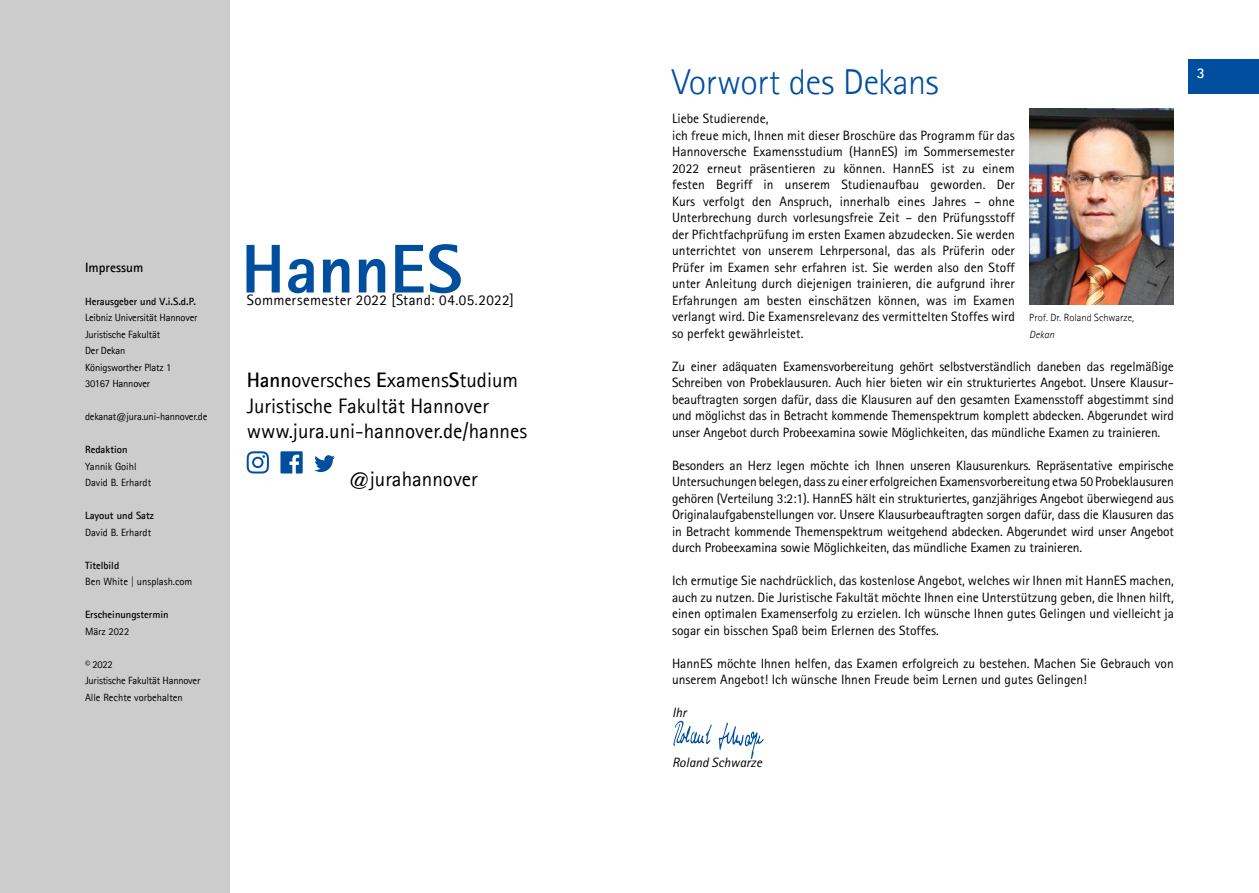
<style>
.page{position:relative;width:1259px;height:893px;background:#fff}
.page>*{position:absolute;margin:0;border:0;box-sizing:border-box;transform-origin:0 0}
.t1{font:800 69px "Agfa Rotis Sans Serif";color:#004f9f}
.t2{font:300 36px "Agfa Rotis Sans Serif";letter-spacing:-.015em;color:#004f9f}
.t3{font:21px/25.2px "Agfa Rotis Sans Serif";color:#000}
.t4{font:15px "Agfa Rotis Sans Serif";letter-spacing:.02em;color:#000}
.t5{font:700 15px "Agfa Rotis Sans Serif";color:#fff}
.t6{font:13.5px/16.5px "Rotis Sans Serif Std";letter-spacing:.005em;color:#000;text-align:justify}
.t7{font:italic 13.5px "Rotis Sans Serif Std";color:#000}
.t8{font:700 13.5px "Agfa Rotis Sans Serif";color:#000}
.t9{font:10.5px/16.5px "Agfa Rotis Sans Serif";letter-spacing:-.02em;color:#000}
.t10{font:700 10.5px "Agfa Rotis Sans Serif";color:#000}
.t11{font:10.5px/16.5px "Agfa Rotis Sans Serif";color:#000}
.t12{font:300 10.5px "Agfa Rotis Sans Serif";color:#000}
.t13{font:italic 300 10.5px "Agfa Rotis Sans Serif";color:#000}
.s1{font-weight:700}
</style>
<div class="page">
<svg style="left:280px;top:451px;width:23px;height:22px"></svg>
<svg style="left:314px;top:455px;width:21px;height:17px"></svg>
<svg style="left:247px;top:451px;width:22px;height:22px"></svg>
<div style="left:0;top:0;width:230px;height:893px;background:#ccc"></div>
<div style="left:1188px;top:60px;width:71px;height:34px;background:#004f9f"></div>
<img style="left:1029px;top:109px;width:145px;height:196px">
<svg style="left:673px;top:720px;width:39px;height:26px"></svg>
<svg style="left:718px;top:722px;width:45px;height:37px"></svg>
<p class="t8" style="left:85px;top:259px;width:60px">Impressum</p>
<p class="t10" style="left:85px;top:295px;width:112px">Herausgeber und V.i.S.d.P.</p>
<p class="t9" style="left:85px;top:309px;width:114px">Leibniz Universität Hannover<br>Juristische Fakultät<br>Der Dekan<br>Königsworther Platz 1<br>30167 Hannover</p>
<p class="t9" style="left:85px;top:408px;width:124px">dekanat@jura.uni-hannover.de</p>
<p class="t10" style="left:85px;top:443px;width:44px">Redaktion</p>
<p class="t11" style="left:85px;top:458px;width:68px">Yannik Goihl<br>David B. Erhardt</p>
<p class="t10" style="left:85px;top:509px;width:70px">Layout und Satz</p>
<p class="t11" style="left:85px;top:524px;width:68px">David B. Erhardt</p>
<p class="t10" style="left:85px;top:559px;width:36px">Titelbild</p>
<p class="t11" style="left:85px;top:573px;width:109px">Ben White | unsplash.com</p>
<p class="t10" style="left:85px;top:608px;width:85px">Erscheinungstermin</p>
<p class="t11" style="left:85px;top:623px;width:46px">März 2022</p>
<p class="t9" style="left:85px;top:656px;width:117px">© 2022<br>Juristische Fakultät Hannover<br>Alle Rechte vorbehalten</p>
<h1 class="t1" style="left:241px;top:225px;width:223px">HannES</h1>
<p class="t4" style="left:247px;top:291px;width:269px">Sommersemester 2022 [Stand: 04.05.2022]</p>
<h3 class="t3" style="left:247px;top:367px;width:282px"><span class="s1">Hann</span>oversches <span class="s1">E</span>xamens<span class="s1">S</span>tudium<br>Juristische Fakultät Hannover www.jura.uni-hannover.de/hannes</h3>
<h3 class="t3" style="left:349px;top:466px;width:131px">@jurahannover</h3>
<h2 class="t2" style="left:672px;top:62px;width:268px">Vorwort des Dekans</h2>
<p class="t6" style="left:672px;top:111px;width:344px;text-align:left">Liebe Studierende,<br>ich freue mich, Ihnen mit dieser Broschüre das Programm für das Hannoversche Examensstudium (HannES) im Sommersemester 2022 erneut präsentieren zu können. HannES ist zu einem festen Begriff in unserem Studienaufbau geworden. Der Kurs verfolgt den Anspruch, innerhalb eines Jahres – ohne Unterbrechung durch vorlesungsfreie Zeit – den Prüfungsstoff der Pfichtfachprüfung im ersten Examen abzudecken. Sie werden unterrichtet von unserem Lehrpersonal, das als Prüferin oder Prüfer im Examen sehr erfahren ist. Sie werden also den Stoff unter Anleitung durch diejenigen trainieren, die aufgrund ihrer Erfahrungen am besten einschätzen können, was im Examen verlangt wird. Die Examensrelevanz des vermittelten Stoffes wird so perfekt gewährleistet.</p>
<p class="t12" style="left:1029px;top:312px;width:106px">Prof. Dr. Roland Schwarze,</p>
<p class="t13" style="left:1029px;top:328px;width:27px">Dekan</p>
<p class="t6" style="left:672px;top:358px;width:503px">Zu einer adäquaten Examensvorbereitung gehört selbstverständlich daneben das regelmäßige Schreiben von Probeklausuren. Auch hier bieten wir ein strukturiertes Angebot. Unsere Klausur&shy;beauftragten sorgen dafür, dass die Klausuren auf den gesamten Examensstoff abgestimmt sind und möglichst das in Betracht kommende Themenspektrum komplett abdecken. Abgerundet wird unser Angebot durch Probeexamina sowie Möglichkeiten, das mündliche Examen zu trainieren.</p>
<p class="t6" style="left:672px;top:457px;width:503px">Besonders an Herz legen möchte ich Ihnen unseren Klausurenkurs. Repräsentative empirische Untersuchungen belegen, dass zu einer erfolgreichen Examensvorbereitung etwa 50 Probeklausuren gehören (Verteilung 3:2:1). HannES hält ein strukturiertes, ganzjähriges Angebot überwiegend aus Originalaufgabenstellungen vor. Unsere Klausurbeauftragten sorgen dafür, dass die Klausuren das in Betracht kommende Themenspektrum weitgehend abdecken. Abgerundet wird unser Angebot durch Probeexamina sowie Möglichkeiten, das mündliche Examen zu trainieren.</p>
<p class="t6" style="left:672px;top:573px;width:503px">Ich ermutige Sie nachdrücklich, das kostenlose Angebot, welches wir Ihnen mit HannES machen, auch zu nutzen. Die Juristische Fakultät möchte Ihnen eine Unterstützung geben, die Ihnen hilft, einen optimalen Examenserfolg zu erzielen. Ich wünsche Ihnen gutes Gelingen und vielleicht ja sogar ein bisschen Spaß beim Erlernen des Stoffes.</p>
<p class="t6" style="left:672px;top:655px;width:503px">HannES möchte Ihnen helfen, das Examen erfolgreich zu bestehen. Machen Sie Gebrauch von unserem Angebot! Ich wünsche Ihnen Freude beim Lernen und gutes Gelingen!</p>
<p class="t7" style="left:672px;top:705px;width:16px">Ihr</p>
<p class="t7" style="left:672px;top:754px;width:91px">Roland Schwarze</p>
<p class="t5" style="left:1197px;top:64px;width:10px">3</p>
</div>
